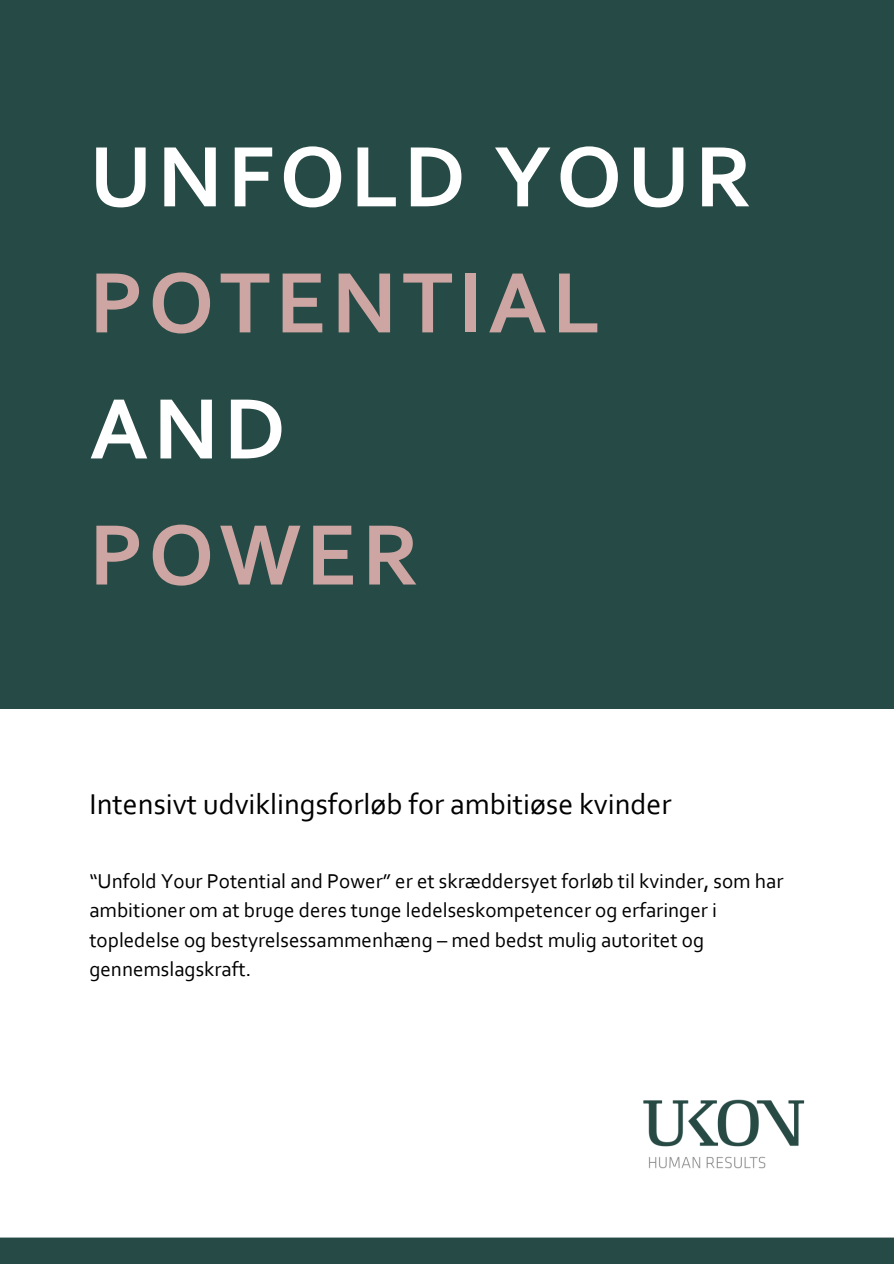
<style>
.page{position:relative;width:894px;height:1264px;background:#fff}
.page>*{position:absolute;margin:0;border:0;box-sizing:border-box;transform-origin:0 0}
.t1{font:700 90px/126px "Corbel";letter-spacing:.055em;color:#cda6a3}
.t2{font:30px "Corbel";color:#000}
.t3{font:21px/29.2px "Corbel";color:#000}
.s1{color:#fff}
</style>
<div class="page">
<div style="left:0;top:0;width:893px;height:1263px;background:#264a45"></div>
<div style="left:0;top:709px;width:893px;height:554px;background:#fff"></div>
<img style="left:643px;top:1099px;width:161px;height:70px">
<div style="left:0;top:1237px;width:893px;height:26px;background:#264a45"></div>
<h1 class="t1" style="left:89px;top:121px;width:663px"><span class="s1">UNFOLD YOUR<br></span>POTENTIAL<br><span class="s1">AND<br></span>POWER</h1>
<p class="t2" style="left:89px;top:791px;width:583px">Intensivt udviklingsforløb for ambitiøse kvinder</p>
<h2 class="t3" style="left:89px;top:868px;width:695px">“Unfold Your Potential and Power” er et skræddersyet forløb til kvinder, som har ambitioner om at bruge deres tunge ledelseskompetencer og erfaringer i topledelse og bestyrelsessammenhæng – med bedst mulig autoritet og gennemslagskraft.</h2>
</div>
